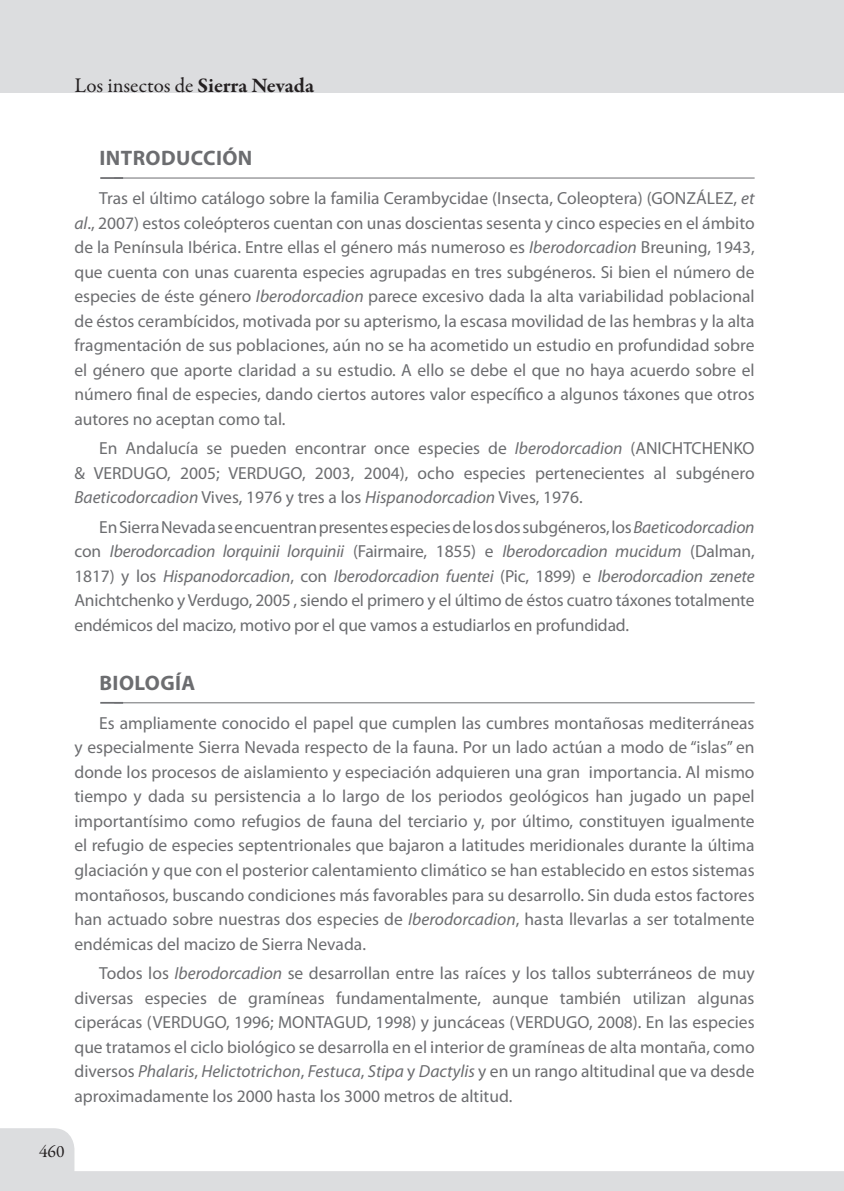
<style>
.page{position:relative;width:844px;height:1191px;background:#fff}
.page>*{position:absolute;margin:0;border:0;box-sizing:border-box;transform-origin:0 0}
.t1{font:21px "Garamond Premr Pro";color:#231f20}
.t2{font:700 21px "Myriad Pro";letter-spacing:.02em;color:#6c6d70}
.t3{font:17.5px/24.5px "Myriad Pro";color:#6c6d70;text-align:justify}
.t4{font:17.5px "Garamond Premr Pro";color:#231f20}
.s1{font-weight:700}
.s2{font-style:italic}
</style>
<div class="page">
<div style="left:0;top:0;width:843px;height:92px;background:#dcdddf"></div>
<svg style="left:0;top:1128px;width:843px;height:63px"></svg>
<hr style="left:100px;top:177px;width:23px;height:2px;background:#6c6d70">
<hr style="left:114px;top:178px;width:640px;height:1px;background:#6c6d70">
<svg style="left:100px;top:702px;width:14px;height:1px"></svg>
<hr style="left:114px;top:702px;width:640px;height:1px;background:#6c6d70">
<p class="t1" style="left:74px;top:73px;width:241px">Los insectos de <span class="s1">Sierra Nevada</span></p>
<p class="t2" style="left:99px;top:144px;width:152px">INTRODUCCIÓN</p>
<p class="t3" style="left:74px;top:186px;width:681px;text-indent:25px">Tras el último catálogo sobre la familia Cerambycidae (Insecta, Coleoptera) (GONZÁLEZ, <span class="s2">et al</span>., 2007) estos coleópteros cuentan con unas doscientas sesenta y cinco especies en el ámbito de la Península Ibérica. Entre ellas el género más numeroso es <span class="s2">Iberodorcadion</span> Breuning, 1943, que cuenta con unas cuarenta especies agrupadas en tres subgéneros. Si bien el número de especies de éste género <span class="s2">Iberodorcadion</span> parece excesivo dada la alta variabilidad poblacional de éstos cerambícidos, motivada por su apterismo, la escasa movilidad de las hembras y la alta fragmentación de sus poblaciones, aún no se ha acometido un estudio en profundidad sobre el género que aporte claridad a su estudio. A ello se debe el que no haya acuerdo sobre el número final de especies, dando ciertos autores valor específico a algunos táxones que otros autores no aceptan como tal.</p>
<p class="t3" style="left:74px;top:436px;width:681px;text-indent:25px">En Andalucía se pueden encontrar once especies de <span class="s2">Iberodorcadion</span> (ANICHTCHENKO &amp; VERDUGO, 2005; VERDUGO, 2003, 2004), ocho especies pertenecientes al subgénero <span class="s2">Baeticodorcadion</span> Vives, 1976 y tres a los <span class="s2">Hispanodorcadion</span> Vives, 1976.</p>
<p class="t3" style="left:74px;top:514px;width:681px;text-indent:25px">En Sierra Nevada se encuentran presentes especies de los dos subgéneros, los <span class="s2">Baeticodorcadion </span>con <span class="s2">Iberodorcadion lorquinii lorquinii</span> (Fairmaire, 1855) e <span class="s2">Iberodorcadion mucidum</span> (Dalman, 1817) y los <span class="s2">Hispanodorcadion</span>, con <span class="s2">Iberodorcadion fuentei</span> (Pic, 1899) e <span class="s2">Iberodorcadion zenete </span>Anichtchenko y Verdugo, 2005 , siendo el primero y el último de éstos cuatro táxones totalmente endémicos del macizo, motivo por el que vamos a estudiarlos en profundidad.</p>
<p class="t2" style="left:99px;top:669px;width:97px">BIOLOGÍA</p>
<p class="t3" style="left:74px;top:710px;width:681px;text-indent:25px">Es ampliamente conocido el papel que cumplen las cumbres montañosas mediterráneas y especialmente Sierra Nevada respecto de la fauna. Por un lado actúan a modo de “islas” en donde los procesos de aislamiento y especiación adquieren una gran importancia. Al mismo tiempo y dada su persistencia a lo largo de los periodos geológicos han jugado un papel importantísimo como refugios de fauna del terciario y, por último, constituyen igualmente el refugio de especies septentrionales que bajaron a latitudes meridionales durante la última glaciación y que con el posterior calentamiento climático se han establecido en estos sistemas montañosos, buscando condiciones más favorables para su desarrollo. Sin duda estos factores han actuado sobre nuestras dos especies de <span class="s2">Iberodorcadion</span>, hasta llevarlas a ser totalmente endémicas del macizo de Sierra Nevada.</p>
<p class="t3" style="left:74px;top:960px;width:681px;text-indent:25px">Todos los <span class="s2">Iberodorcadion</span> se desarrollan entre las raíces y los tallos subterráneos de muy diversas especies de gramíneas fundamentalmente, aunque también utilizan algunas ciperácas (VERDUGO, 1996; MONTAGUD, 1998) y juncáceas (VERDUGO, 2008). En las especies que tratamos el ciclo biológico se desarrolla en el interior de gramíneas de alta montaña, como diversos <span class="s2">Phalaris</span>, <span class="s2">Helictotrichon</span>, <span class="s2">Festuca</span>, <span class="s2">Stipa</span> y <span class="s2">Dactylis</span> y en un rango altitudinal que va desde aproximadamente los 2000 hasta los 3000 metros de altitud.</p>
<p class="t4" style="left:39px;top:1141px;width:27px">460</p>
</div>
